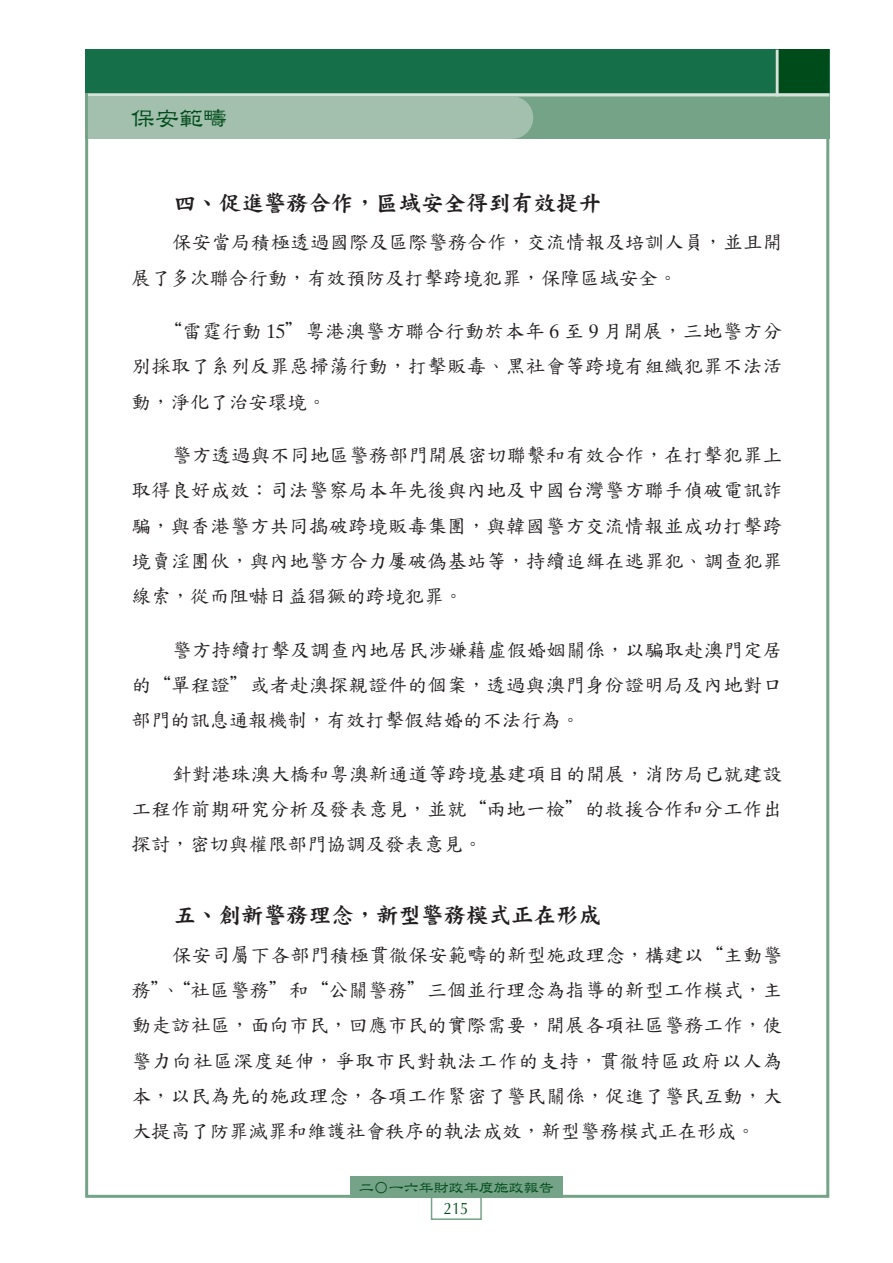
<style>
.page{position:relative;width:893px;height:1263px;background:#fff}
.page>*{position:absolute;margin:0;border:0;box-sizing:border-box;transform-origin:0 0}
.t1{font:24px "DF Li Shu HK W5";color:#004b1a}
.t2{font:22.5px "DF Kai Shu HK W9";color:#231f20}
.t3{font:19.5px/35.2px "DF Kai Shu HK W5";letter-spacing:.01em;color:#231f20;text-align:justify}
.t4{font:16.5px "Optima";color:#004b1a;scale:.9 1}
.t5{font:15px "DF Li Shu HK W5";color:#004b1a}
.s1{font-family:"Times Ten LT Std"}
</style>
<div class="page">
<div style="left:85px;top:135px;width:744px;height:1063px;background:#fff;border:3px solid #75a387"></div>
<div style="left:85px;top:50px;width:744px;height:89px;background:#157049"></div>
<div style="left:776px;top:50px;width:53px;height:89px;background:#004b1a"></div>
<div style="left:85px;top:94px;width:744px;height:45px;background:#75a387"></div>
<hr style="left:88px;top:93px;width:741px;height:3px;background:#d4e2d9">
<div style="left:88px;top:96px;width:422px;height:43px;background:#a2c0ad"></div>
<div style="left:491px;top:96px;width:42px;height:43px;background:#a2c0ad;border-radius:50%"></div>
<hr style="left:776px;top:50px;width:3px;height:46px;background:#d4e2d9">
<div style="left:431px;top:1196px;width:51px;height:24px;border:2px solid #75a387"></div>
<div style="left:350px;top:1176px;width:213px;height:22px;background:#75a387"></div>
<p class="t1" style="left:131px;top:105px;width:97px">保安範疇</p>
<p class="t2" style="left:174px;top:190px;width:429px">四、促進警務合作，區域安全得到有效提升</p>
<p class="t3" style="left:132px;top:224px;width:652px;text-indent:41px">保安當局積極透過國際及區際警務合作，交流情報及培訓人員，並且開展了多次聯合行動，有效預防及打擊跨境犯罪，保障區域安全。</p>
<p class="t3" style="left:132px;top:313px;width:652px;text-indent:31px">“雷霆行動 <span class="s1">15</span>”粵港澳警方聯合行動於本年 <span class="s1">6</span> 至 <span class="s1">9</span> 月開展，三地警方分別採取了系列反罪惡掃蕩行動，打擊販毒、黑社會等跨境有組織犯罪不法活動，淨化了治安環境。</p>
<p class="t3" style="left:132px;top:437px;width:652px;text-indent:40px">警方透過與不同地區警務部門開展密切聯繫和有效合作，在打擊犯罪上取得良好成效：司法警察局本年先後與內地及中國台灣警方聯手偵破電訊詐騙，與香港警方共同搗破跨境販毒集團，與韓國警方交流情報並成功打擊跨境賣淫團伙，與內地警方合力屢破偽基站等，持續追緝在逃罪犯、調查犯罪線索，從而阻嚇日益猖獗的跨境犯罪。</p>
<p class="t3" style="left:132px;top:632px;width:652px;text-indent:41px">警方持續打擊及調查內地居民涉嫌藉虛假婚姻關係，以騙取赴澳門定居的“單程證”或者赴澳探親證件的個案，透過與澳門身份證明局及內地對口部門的訊息通報機制，有效打擊假結婚的不法行為。</p>
<p class="t3" style="left:132px;top:756px;width:652px;text-indent:40px">針對港珠澳大橋和粵澳新通道等跨境基建項目的開展，消防局已就建設工程作前期研究分析及發表意見，並就“兩地一檢”的救援合作和分工作出探討，密切與權限部門協調及發表意見。</p>
<p class="t2" style="left:174px;top:903px;width:429px">五、創新警務理念，新型警務模式正在形成</p>
<p class="t3" style="left:132px;top:937px;width:652px;text-indent:41px">保安司屬下各部門積極貫徹保安範疇的新型施政理念，構建以“主動警務”、“社區警務”和“公關警務”三個並行理念為指導的新型工作模式，主動走訪社區，面向市民，回應市民的實際需要，開展各項社區警務工作，使警力向社區深度延伸，爭取市民對執法工作的支持，貫徹特區政府以人為本，以民為先的施政理念，各項工作緊密了警民關係，促進了警民互動，大大提高了防罪滅罪和維護社會秩序的執法成效，新型警務模式正在形成。</p>
<p class="t5" style="left:359px;top:1179px;width:196px">二○一六年財政年度施政報告</p>
<p class="t4" style="left:444px;top:1199px;width:29px">215</p>
</div>
